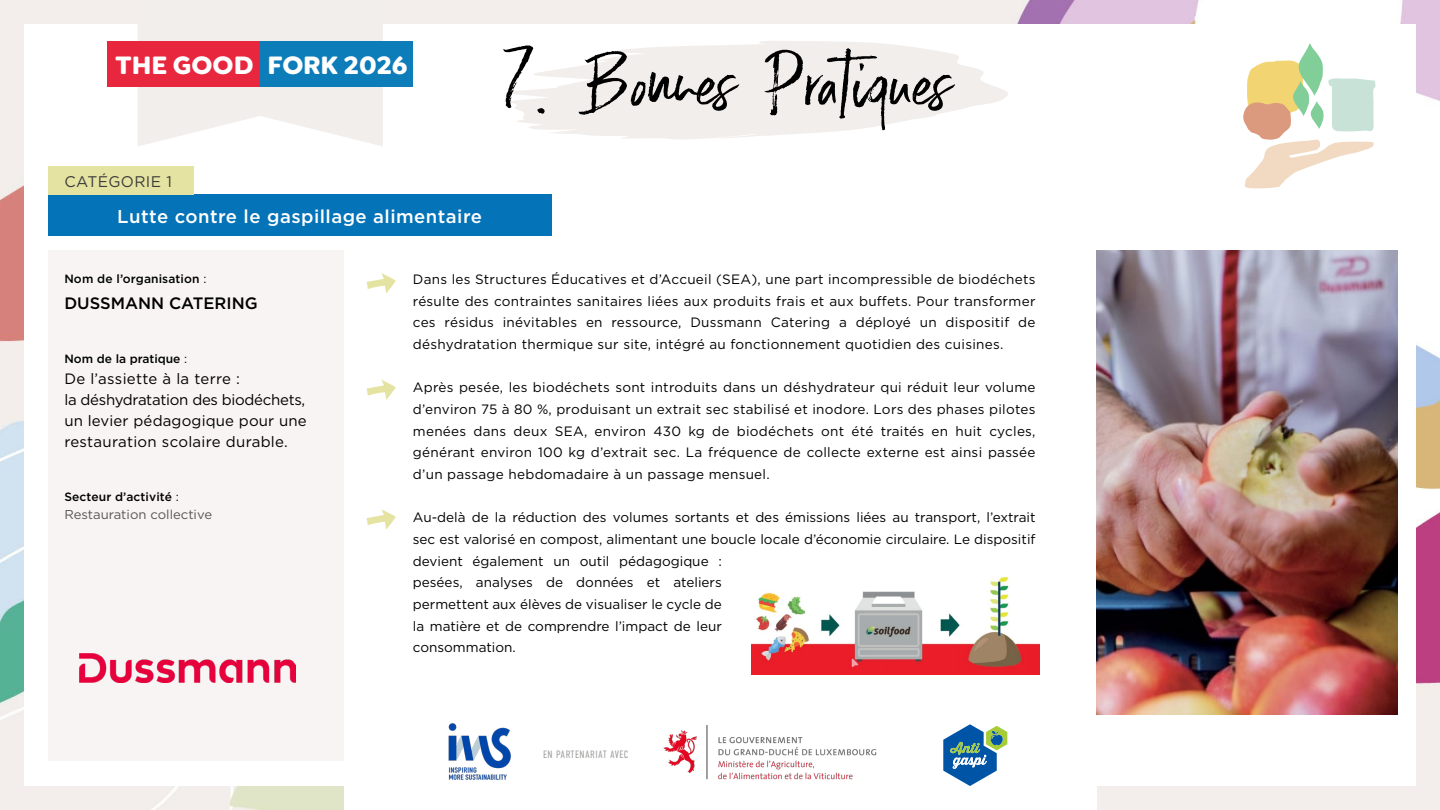
<style>
.page{position:relative;width:1440px;height:810px;background:#fff}
.page>*{position:absolute;margin:0;border:0;box-sizing:border-box;transform-origin:0 0}
.t1{font:102px "Emmeline";color:#000}
.t2{font:700 26.85px "Goldplay";color:#fff}
.t3{font:500 18.6px "Gotham";letter-spacing:.025em;color:#fff}
.t4{font:500 16.5px "Gotham";color:#000}
.t5{font:15.45px "Gotham";letter-spacing:.025em;color:#3c3c3b}
.t6{font:15px/21px "Gotham";letter-spacing:.01em;color:#000}
.t7{font:13.5px/21.8px "Gotham";color:#000;text-align:justify}
.t8{font:12.9px "Gotham";color:#575756}
.t9{font:500 12px "Gotham";letter-spacing:.01em;color:#000}
.t10{font:300 10.65px "DIN Condensed";letter-spacing:.04em;color:#9d9d9c}
.s1{font-weight:400}
</style>
<div class="page">
<img style="left:0;top:0;width:1440px;height:810px">
<div style="left:24px;top:24px;width:1391px;height:762px;background:#fff"></div>
<svg style="left:138px;top:0;width:245px;height:146px"></svg>
<div style="left:260px;top:41px;width:153px;height:46px;background:#0d7dba"></div>
<div style="left:108px;top:41px;width:152px;height:46px;background:#e8263d"></div>
<div style="left:344px;top:694px;width:752px;height:116px;background:#fff"></div>
<img style="left:663px;top:726px;width:214px;height:54px">
<img style="left:448px;top:723px;width:63px;height:57px">
<svg style="left:943px;top:724px;width:64px;height:62px"></svg>
<svg style="left:1243px;top:43px;width:132px;height:145px"></svg>
<svg style="left:505px;top:41px;width:503px;height:98px;fill:#f2eeeb"></svg>
<div style="left:48px;top:195px;width:503px;height:41px;background:#0573b7"></div>
<div style="left:48px;top:166px;width:145px;height:28px;background:#e4e3a1"></div>
<div style="left:48px;top:251px;width:296px;height:510px;background:#f7f4f3"></div>
<img style="left:751px;top:576px;width:288px;height:99px">
<svg style="left:366px;top:380px;width:30px;height:20px"></svg>
<svg style="left:366px;top:273px;width:30px;height:20px"></svg>
<svg style="left:366px;top:509px;width:30px;height:21px"></svg>
<img style="left:1096px;top:251px;width:301px;height:464px">
<img style="left:79px;top:654px;width:217px;height:29px">
<h2 class="t2" style="left:116px;top:47px;width:293px">THE GOOD FORK 2026</h2>
<p class="t5" style="left:64px;top:172px;width:109px">CATÉGORIE 1</p>
<h3 class="t3" style="left:117px;top:204px;width:366px">Lutte contre le gaspillage alimentaire</h3>
<h1 class="t1" style="left:501px;top:25px;width:454px">7. Bonnes Pratiques</h1>
<p class="t9" style="left:64px;top:271px;width:144px">Nom de l’organisation <span class="s1">:</span></p>
<p class="t4" style="left:64px;top:293px;width:195px">DUSSMANN CATERING</p>
<p class="t9" style="left:64px;top:351px;width:124px">Nom de la pratique <span class="s1">:</span></p>
<p class="t6" style="left:64px;top:368px;width:244px">De l’assiette à la terre :<br>la déshydratation des biodéchets, un levier pédagogique pour une restauration scolaire durable.</p>
<p class="t9" style="left:64px;top:489px;width:116px">Secteur d’activité <span class="s1">:</span></p>
<p class="t8" style="left:64px;top:506px;width:149px">Restauration collective</p>
<p class="t7" style="left:413px;top:268px;width:624px">Dans les Structures Éducatives et d’Accueil (SEA), une part incompressible de biodéchets résulte des contraintes sanitaires liées aux produits frais et aux buffets. Pour transformer ces résidus inévitables en ressource, Dussmann Catering a déployé un dispositif de déshydratation thermique sur site, intégré au fonctionnement quotidien des cuisines.</p>
<p class="t7" style="left:413px;top:376px;width:624px">Après pesée, les biodéchets sont introduits dans un déshydrateur qui réduit leur volume d’environ 75 à 80 %, produisant un extrait sec stabilisé et inodore. Lors des phases pilotes menées dans deux SEA, environ 430 kg de biodéchets ont été traités en huit cycles, générant environ 100 kg d’extrait sec. La fréquence de collecte externe est ainsi passée d’un passage hebdomadaire à un passage mensuel.</p>
<p class="t7" style="left:413px;top:507px;width:624px;text-align:left">Au-delà de la réduction des volumes sortants et des émissions liées au transport, l’extrait sec est valorisé en compost, alimentant une boucle locale d’économie circulaire. Le dispositif devient également un outil pédagogique :<br>pesées, analyses de données et ateliers<br>permettent aux élèves de visualiser le cycle de<br>la matière et de comprendre l’impact de leur<br>consommation.</p>
<p class="t10" style="left:543px;top:749px;width:87px">EN PARTENARIAT AVEC</p>
</div>
